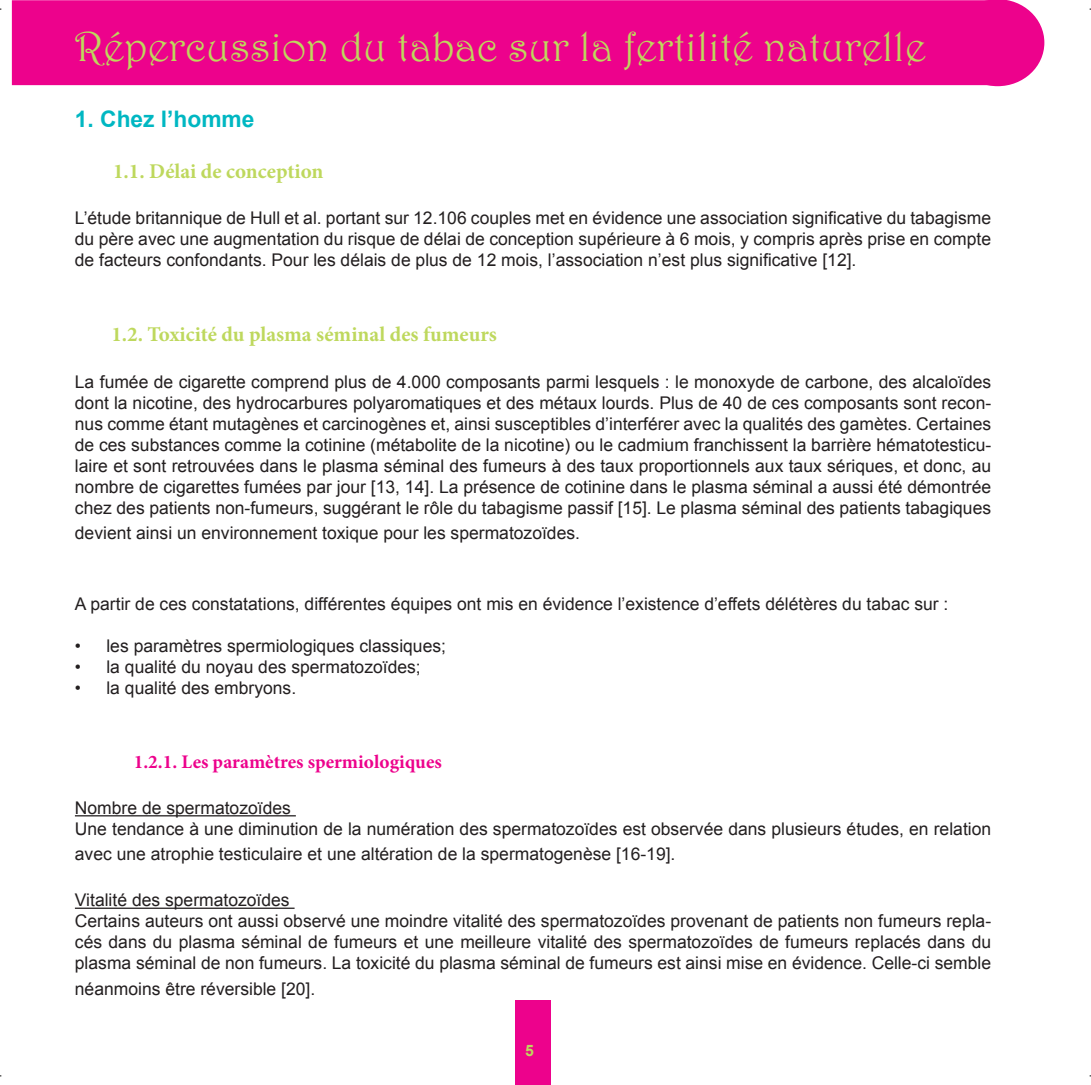
<style>
.page{position:relative;width:1091px;height:1085px;background:#fff}
.page>*{position:absolute;margin:0;border:0;box-sizing:border-box;transform-origin:0 0}
.t1{font:42px "Harrington";color:#bed85d}
.t2{font:700 22.75px "Arial";color:#00b7c2}
.t3{font:700 21px "Minion Pro";color:#bed85d}
.t4{font:700 19.25px "Minion Pro";color:#ed028c}
.t5{font:17.5px/21px "Arial";color:#231f20;text-align:justify}
.t6{font:700 15.75px "Arial";color:#bed85d}
</style>
<div class="page">
<div style="left:515px;top:1000px;width:36px;height:85px;background:#ed028c"></div>
<div style="left:12px;top:0;width:985px;height:85px;background:#ed028c;border:2px solid #ed028c"></div>
<div style="left:951px;top:0;width:92px;height:85px;background:#ed028c;border-radius:50%"></div>
<div style="left:950px;top:0;width:94px;height:86px;border:2px solid #ed028c;border-radius:50%"></div>
<hr style="left:75px;top:815px;width:221px;height:1px;background:#231f20">
<hr style="left:75px;top:907px;width:219px;height:2px;background:#231f20">
<h1 class="t1" style="left:75px;top:22px;width:852px">Répercussion du tabac sur la fertilité naturelle</h1>
<h2 class="t2" style="left:75px;top:104px;width:181px">1. Chez l’homme</h2>
<p class="t3" style="left:113px;top:156px;width:212px">1.1. Délai de conception</p>
<p class="t5" style="left:75px;top:207px;width:917px">L’étude britannique de Hull et al. portant sur 12.106 couples met en évidence une association significative du tabagisme du père avec une augmentation du risque de délai de conception supérieure à 6 mois, y compris après prise en compte de facteurs confondants. Pour les délais de plus de 12 mois, l’association n’est plus significative [12].</p>
<p class="t3" style="left:111px;top:320px;width:387px">1.2. Toxicité du plasma séminal des fumeurs</p>
<p class="t5" style="left:75px;top:371px;width:917px">La fumée de cigarette comprend plus de 4.000 composants parmi lesquels : le monoxyde de carbone, des alcaloïdes dont la nicotine, des hydrocarbures polyaromatiques et des métaux lourds. Plus de 40 de ces composants sont recon&shy;nus comme étant mutagènes et carcinogènes et, ainsi susceptibles d’interférer avec la qualités des gamètes. Certaines de ces substances comme la cotinine (métabolite de la nicotine) ou le cadmium franchissent la barrière hématotesticu&shy;laire et sont retrouvées dans le plasma séminal des fumeurs à des taux proportionnels aux taux sériques, et donc, au nombre de cigarettes fumées par jour [13, 14]. La présence de cotinine dans le plasma séminal a aussi été démontrée chez des patients non-fumeurs, suggérant le rôle du tabagisme passif [15]. Le plasma séminal des patients tabagiques</p>
<p class="t5" style="left:75px;top:522px;width:506px">devient ainsi un environnement toxique pour les spermatozoïdes.</p>
<p class="t5" style="left:75px;top:594px;width:874px">A partir de ces constatations, différentes équipes ont mis en évidence l’existence d’effets délétères du tabac sur :</p>
<p class="t5" style="left:75px;top:636px;width:372px">• les paramètres spermiologiques classiques;</p>
<p class="t5" style="left:75px;top:657px;width:347px">• la qualité du noyau des spermatozoïdes;</p>
<p class="t5" style="left:75px;top:678px;width:223px">• la qualité des embryons.</p>
<p class="t4" style="left:134px;top:748px;width:309px">1.2.1. Les paramètres spermiologiques</p>
<p class="t5" style="left:75px;top:797px;width:917px">Nombre de spermatozoïdes<br>Une tendance à une diminution de la numération des spermatozoïdes est observée dans plusieurs études, en relation</p>
<p class="t5" style="left:75px;top:844px;width:602px">avec une atrophie testiculaire et une altération de la spermatogenèse [16-19].</p>
<p class="t5" style="left:75px;top:890px;width:917px;text-align:left">Vitalité des spermatozoïdes<br>Certains auteurs ont aussi observé une moindre vitalité des spermatozoïdes provenant de patients non fumeurs repla&shy;cés dans du plasma séminal de fumeurs et une meilleure vitalité des spermatozoïdes de fumeurs replacés dans du plasma séminal de non fumeurs. La toxicité du plasma séminal de fumeurs est ainsi mise en évidence. Celle-ci semble</p>
<p class="t5" style="left:75px;top:978px;width:242px">néanmoins être réversible [20].</p>
<p class="t6" style="left:525px;top:1040px;width:10px">5</p>
</div>
